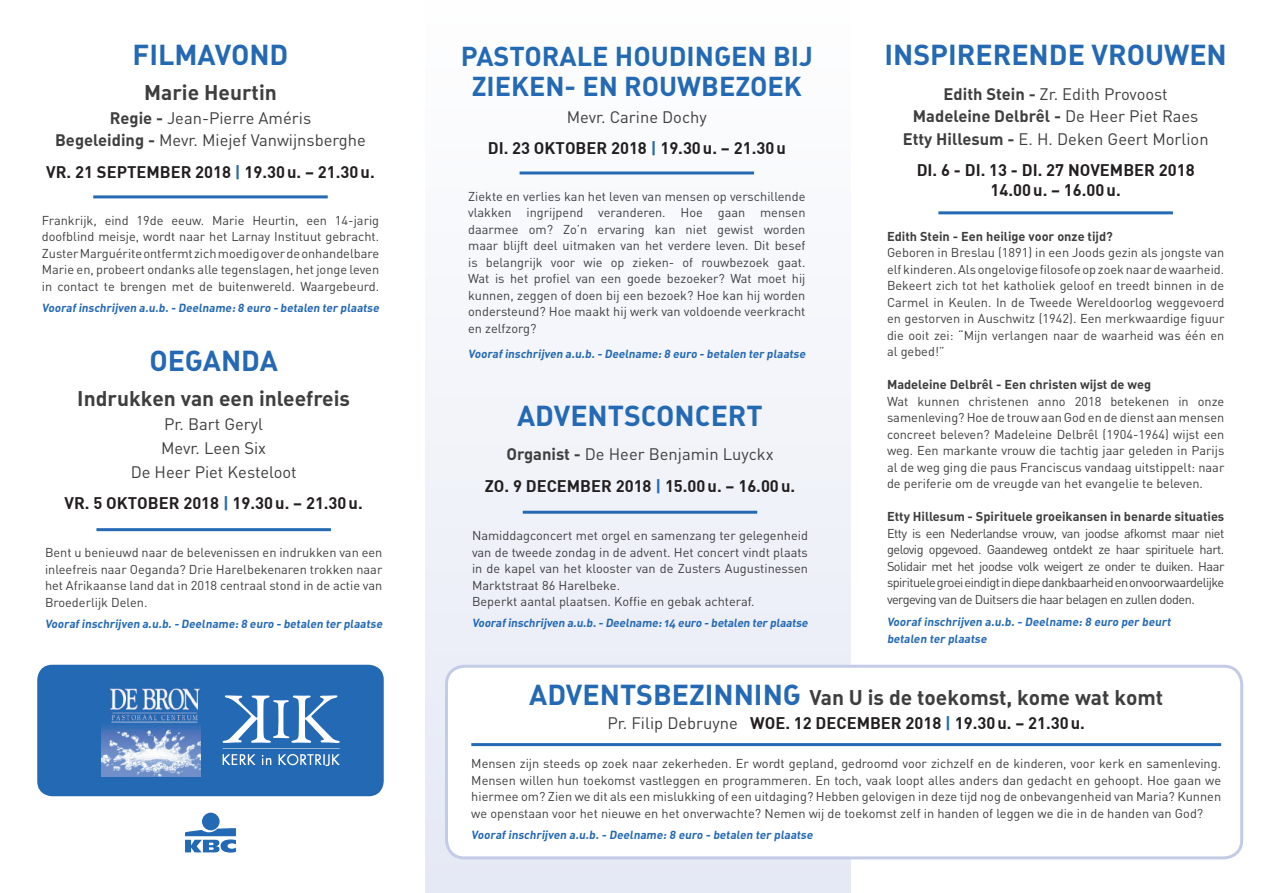
<style>
.page{position:relative;width:1263px;height:893px;background:#fff}
.page>*{position:absolute;margin:0;border:0;box-sizing:border-box;transform-origin:0 0}
.t1{font:28.5px "DIN Bold Alternate";color:#2469b3}
.t2{font:27px/30px "DIN Bold Alternate";color:#2469b3;text-align:center}
.t3{font:21px "DIN Bold Alternate";color:#3e3e3f}
.t4{font:16.5px/19.8px "DIN Bold";color:#231f20;text-align:center}
.t5{font:16.5px/24px "DIN";color:#3e3e3f;text-align:center}
.t6{font:16.5px "DIN Bold Alternate";color:#3e3e3f}
.t7{font:12.75px/16.5px "DIN";color:#3e3e3f;text-align:justify}
.t8{font:12.75px "DIN Bold Alternate";color:#3e3e3f}
.t9{font:11.7px/16.5px "DIN Bold Alternate";color:#2469b3}
.s1{font-family:"DIN Bold Alternate"}
.s2{color:#2469b3}
.s3{font-family:"DIN"}
.s4{font-size:28.5px;color:#2469b3}
.s5{font-family:"DIN";color:#3e3e3f}
</style>
<div class="page">
<div style="left:425px;top:0;width:425px;height:893px;background:#f4f6fa"></div>
<div style="left:446px;top:666px;width:796px;height:192px;background:#fff;border-radius:18px"></div>
<div style="left:445px;top:665px;width:798px;height:194px;border:3px solid #c3cbe7;border-radius:18px"></div>
<hr style="left:93px;top:195px;width:235px;height:3px;background:#2469b3">
<hr style="left:938px;top:211px;width:235px;height:3px;background:#2469b3">
<hr style="left:471px;top:743px;width:750px;height:3px;background:#2469b3">
<hr style="left:96px;top:528px;width:235px;height:3px;background:#2469b3">
<hr style="left:523px;top:511px;width:234px;height:3px;background:#2469b3">
<hr style="left:520px;top:171px;width:234px;height:3px;background:#2469b3">
<div style="left:37px;top:665px;width:347px;height:131px;background:#2469b3;border-radius:15px"></div>
<img style="left:102px;top:685px;width:99px;height:91px">
<svg style="left:222px;top:695px;width:118px;height:71px"></svg>
<div style="left:202px;top:813px;width:18px;height:17px;background:#2469b3;border-radius:50%"></div>
<svg style="left:185px;top:828px;width:51px;height:25px"></svg>
<h1 class="t1" style="left:133px;top:36px;width:157px">FILMAVOND</h1>
<h3 class="t3" style="left:144px;top:78px;width:134px">Marie Heurtin</h3>
<p class="t5" style="left:55px;top:106px;width:312px;line-height:22.5px"><span class="s1">Regie -</span> Jean-Pierre Améris<br><span class="s1">Begeleiding -</span> Mevr. Miejef Vanwijnsberghe</p>
<p class="t4" style="left:46px;top:161px;width:330px">VR. 21 SEPTEMBER 2018 <span class="s2">|</span> 19.30u. – 21.30u.</p>
<p class="t7" style="left:42px;top:212px;width:339px">Frankrijk, eind 19de eeuw. Marie Heurtin, een 14-jarig doofblind meisje, wordt naar het Larnay Instituut gebracht.<br>Zuster Marguérite ontfermt zich moedig over de onhandelbare Marie en, probeert ondanks alle tegenslagen, het jonge leven in contact te brengen met de buitenwereld. Waargebeurd.</p>
<p class="t9" style="left:42px;top:299px;width:341px">Vooraf inschrijven a.u.b.- Deelname: 8 euro - betalen ter plaatse</p>
<h1 class="t1" style="left:149px;top:342px;width:130px">OEGANDA</h1>
<h3 class="t3" style="left:77px;top:384px;width:274px">Indrukken van een inleefreis</h3>
<p class="t5" style="left:131px;top:412px;width:168px">Pr. Bart Geryl<br>Mevr. Leen Six<br>De Heer Piet Kesteloot</p>
<p class="t4" style="left:65px;top:493px;width:300px">VR. 5 OKTOBER 2018 <span class="s2">|</span> 19.30u. – 21.30u.</p>
<p class="t7" style="left:45px;top:544px;width:339px">Bent u benieuwd naar de belevenissen en indrukken van een inleefreis naar Oeganda? Drie Harelbekenaren trokken naar het Afrikaanse land dat in 2018 centraal stond in de actie van Broederlijk Delen.</p>
<p class="t9" style="left:45px;top:615px;width:341px">Vooraf inschrijven a.u.b.- Deelname: 8 euro - betalen ter plaatse</p>
<h2 class="t2" style="left:461px;top:40px;width:353px">PASTORALE HOUDINGEN BIJ<br>ZIEKEN- EN ROUWBEZOEK</h2>
<p class="t5" style="left:567px;top:104px;width:141px">Mevr. Carine Dochy</p>
<p class="t4" style="left:488px;top:138px;width:299px">DI. 23 OKTOBER 2018 <span class="s2">|</span> 19.30u. – 21.30u</p>
<p class="t7" style="left:468px;top:188px;width:339px">Ziekte en verlies kan het leven van mensen op verschillende vlakken ingrijpend veranderen. Hoe gaan mensen daarmee om? Zo’n ervaring kan niet gewist worden maar blijft deel uitmaken van het verdere leven. Dit besef is belangrijk voor wie op zieken- of rouwbezoek gaat.<br>Wat is het profiel van een goede bezoeker? Wat moet hij kunnen, zeggen of doen bij een bezoek? Hoe kan hij worden ondersteund? Hoe maakt hij werk van voldoende veerkracht en zelfzorg?</p>
<p class="t9" style="left:468px;top:345px;width:341px">Vooraf inschrijven a.u.b.- Deelname: 8 euro - betalen ter plaatse</p>
<h1 class="t1" style="left:517px;top:397px;width:247px">ADVENTSCONCERT</h1>
<p class="t5" style="left:506px;top:442px;width:269px"><span class="s1">Organist -</span> De Heer Benjamin Luyckx</p>
<p class="t4" style="left:485px;top:475px;width:312px">ZO. 9 DECEMBER 2018 <span class="s2">|</span> 15.00u. – 16.00u.</p>
<p class="t7" style="left:472px;top:527px;width:337px;text-align:left">Namiddagconcert met orgel en samenzang ter gelegenheid van de tweede zondag in de advent. Het concert vindt plaats in de kapel van het klooster van de Zusters Augustinessen Marktstraat 86 Harelbeke.<br>Beperkt aantal plaatsen. Koffie en gebak achteraf.</p>
<p class="t9" style="left:472px;top:614px;width:339px">Voorafinschrijven a.u.b.- Deelname:14 euro - betalen ter plaatse</p>
<h1 class="t1" style="left:884px;top:36px;width:344px">INSPIRERENDE VROUWEN</h1>
<p class="t5" style="left:943px;top:81px;width:226px"><span class="s1">Edith Stein -</span> Zr. Edith Provoost</p>
<p class="t6" style="left:913px;top:105px;width:287px">Madeleine Delbrêl - <span class="s3">De Heer Piet Raes</span></p>
<p class="t5" style="left:903px;top:126px;width:307px"><span class="s1">Etty Hillesum -</span> E. H. Deken Geert Morlion</p>
<p class="t4" style="left:917px;top:160px;width:279px">DI. 6 - DI. 13 - DI. 27 NOVEMBER 2018<br>14.00u. – 16.00u.</p>
<p class="t8" style="left:887px;top:228px;width:227px">Edith Stein - Een heilige voor onze tijd?</p>
<p class="t7" style="left:887px;top:244px;width:339px">Geboren in Breslau (1891) in een Joods gezin als jongste van elf kinderen. Als ongelovige filosofe op zoek naar de waarheid.<br>Bekeert zich tot het katholiek geloof en treedt binnen in de Carmel in Keulen. In de Tweede Wereldoorlog weggevoerd en gestorven in Auschwitz (1942). Een merkwaardige figuur die ooit zei: “Mijn verlangen naar de waarheid was één en al gebed!”</p>
<p class="t8" style="left:887px;top:376px;width:266px">Madeleine Delbrêl - Een christen wijst de weg</p>
<p class="t7" style="left:887px;top:393px;width:339px">Wat kunnen christenen anno 2018 betekenen in onze samenleving? Hoe de trouw aan God en de dienst aan mensen concreet beleven? Madeleine Delbrêl (1904-1964) wijst een weg. Een markante vrouw die tachtig jaar geleden in Parijs al de weg ging die paus Franciscus vandaag uitstippelt: naar de periferie om de vreugde van het evangelie te beleven.</p>
<p class="t8" style="left:887px;top:508px;width:339px">Etty Hillesum - Spirituele groeikansen in benarde situaties</p>
<p class="t7" style="left:887px;top:525px;width:339px">Etty is een Nederlandse vrouw, van joodse afkomst maar niet gelovig opgevoed. Gaandeweg ontdekt ze haar spirituele hart.<br>Solidair met het joodse volk weigert ze onder te duiken. Haar spirituele groei eindigt in diepe dankbaarheid en onvoorwaardelijke vergeving van de Duitsers die haar belagen en zullen doden.</p>
<p class="t9" style="left:887px;top:613px;width:287px">Vooraf inschrijven a.u.b. - Deelname: 8 euro per beurt betalen ter plaatse</p>
<h3 class="t3" style="left:529px;top:684px;width:635px"><span class="s4">ADVENTSBEZINNING</span> Van U is de toekomst, kome wat komt</h3>
<p class="t4" style="left:607px;top:712px;width:479px"><span class="s5">Pr. Filip Debruyne</span> WOE. 12 DECEMBER 2018 <span class="s2">|</span> 19.30u. – 21.30u.</p>
<p class="t7" style="left:471px;top:755px;width:751px">Mensen zijn steeds op zoek naar zekerheden. Er wordt gepland, gedroomd voor zichzelf en de kinderen, voor kerk en samenleving.<br>Mensen willen hun toekomst vastleggen en programmeren. En toch, vaak loopt alles anders dan gedacht en gehoopt. Hoe gaan we hiermee om? Zien we dit als een mislukking of een uitdaging? Hebben gelovigen in deze tijd nog de onbevangenheid van Maria? Kunnen we openstaan voor het nieuwe en het onverwachte? Nemen wij de toekomst zelf in handen of leggen we die in de handen van God?</p>
<p class="t9" style="left:471px;top:826px;width:345px">Vooraf inschrijven a.u.b. - Deelname: 8 euro - betalen ter plaatse</p>
</div>
